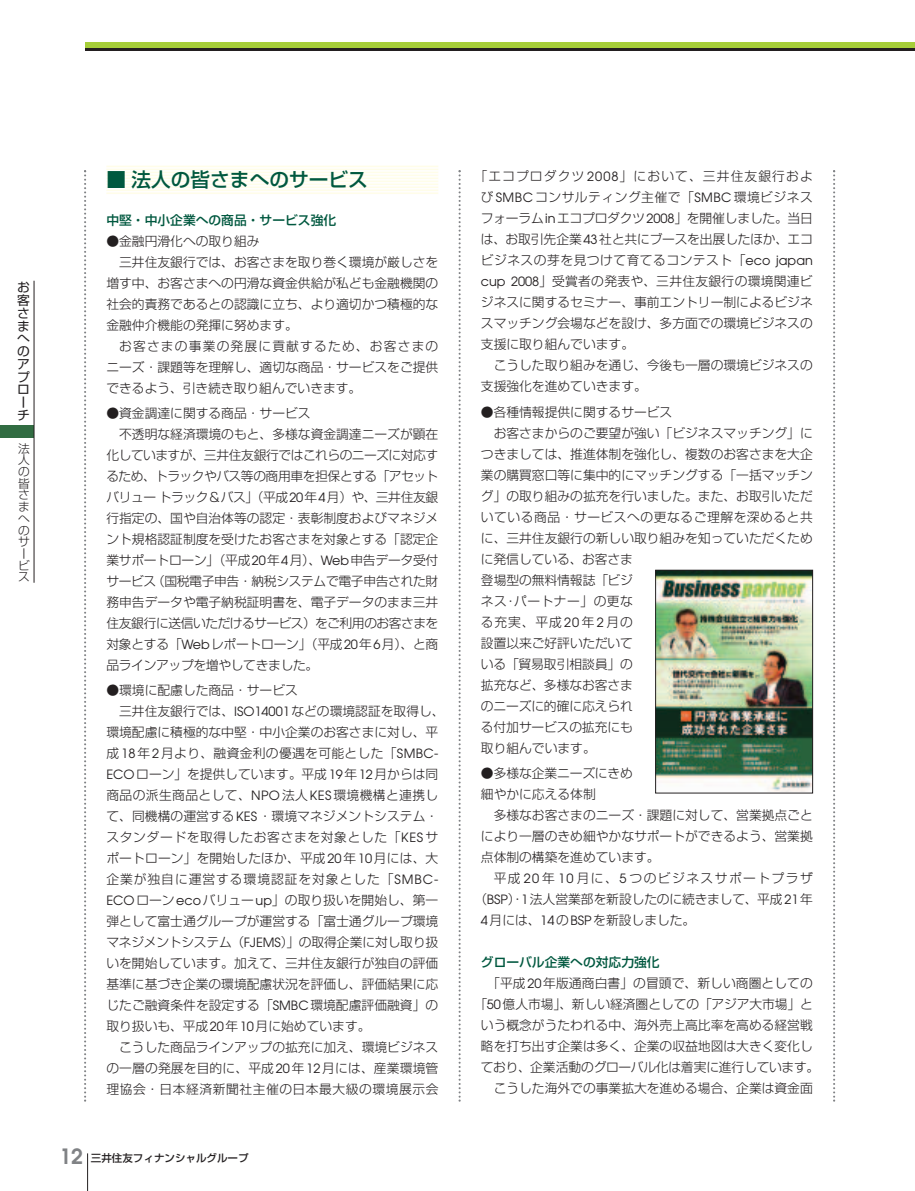
<style>
.page{position:relative;width:915px;height:1191px;background:#fff}
.page>*{position:absolute;margin:0;border:0;box-sizing:border-box;transform-origin:0 0}
.t1{font:500 19.65px "Shin Go Pr 5";color:#00583f}
.t2{font:300 12.75px/21px "Shin Go Pr 5";color:#231f20;text-align:justify}
.t3{font:300 12.75px "Shin Go Pr 5";letter-spacing:-.02em;color:#231f20}
.t4{font:300 12.75px "Shin Go Pr 5";letter-spacing:-.045em;color:#231f20}
.t5{font:300 12.75px "Shin Go Pr 5";letter-spacing:.04em;color:#231f20}
.t6{font:300 12.75px "Shin Go Pr 5";letter-spacing:-.025em;color:#231f20}
.t7{font:500 12.75px "Shin Go Pr 5";color:#00583f}
.t8{font:300 12.75px "Shin Go Pr 5";letter-spacing:-.035em;color:#231f20}
.t9{font:300 12.75px "Shin Go Pr 5";letter-spacing:.025em;color:#231f20}
.t10{font:300 12.75px "Shin Go Pr 5";letter-spacing:-.04em;color:#231f20}
.t11{font:300 12.75px "Shin Go Pr 5";letter-spacing:.03em;color:#231f20}
.t12{font:300 12.75px "Shin Go Pr 5";letter-spacing:-.03em;color:#231f20}
.t13{font:300 12.75px "Shin Go Pr 5";letter-spacing:.05em;color:#231f20}
.t14{font:300 12.75px "Shin Go Pr 5";letter-spacing:.075em;color:#231f20}
.t15{font:300 12.75px "Shin Go Pr 5";letter-spacing:.115em;color:#231f20}
.t16{font:300 12.75px "Shin Go Pr 5";letter-spacing:.09em;color:#231f20}
.t17{font:300 12.75px "Shin Go Pr 5";letter-spacing:.035em;color:#231f20}
.t18{font:12.75px/12.8px "Shin Go Pr 5";color:#231f20;text-align:justify}
.t19{font:300 11.7px/11.7px "Shin Go Pr 5";color:#231f20;text-align:justify}
.t20{font:500 10.5px "Shin Go Pr 5";color:#231f20}
.s1{font-weight:700}
.s2{font-family:"Avant Garde";font-weight:400}
.s3{font-family:"Avant Garde";font-weight:600;font-size:21px;color:#808285}
</style>
<div class="page">
<div style="left:0;top:425px;width:34px;height:13px;background:#316c42"></div>
<hr style="left:34px;top:281px;width:1px;height:302px;background:#231f20">
<hr style="left:87px;top:1153px;width:1px;height:38px;background:#231f20">
<hr style="left:106px;top:166px;width:332px;height:1px;background:#fffde9">
<hr style="left:106px;top:169px;width:332px;height:1px;background:#fffde9">
<hr style="left:106px;top:172px;width:332px;height:1px;background:#fffde9">
<hr style="left:106px;top:175px;width:332px;height:1px;background:#fffde9">
<hr style="left:106px;top:177px;width:332px;height:2px;background:#fffde9">
<hr style="left:106px;top:180px;width:332px;height:2px;background:#fffde9">
<hr style="left:106px;top:183px;width:332px;height:2px;background:#fffde9">
<hr style="left:106px;top:186px;width:332px;height:2px;background:#fffde9">
<hr style="left:106px;top:189px;width:332px;height:2px;background:#fffde9">
<hr style="left:106px;top:192px;width:332px;height:2px;background:#fffde9">
<svg style="left:84px;top:170px;width:2px;height:931px"></svg>
<svg style="left:458px;top:170px;width:2px;height:931px"></svg>
<svg style="left:833px;top:170px;width:1px;height:931px"></svg>
<div style="left:85px;top:43px;width:829px;height:6px;background:#a6ce39"></div>
<hr style="left:85px;top:49px;width:829px;height:2px;background:#231f20">
<img style="left:657px;top:572px;width:153px;height:219px">
<div style="left:655px;top:570px;width:157px;height:223px;border:1px solid #231f20"></div>
<p class="t18" style="left:17px;top:280px;width:14px">お客さまへのアプローチ</p>
<p class="t19" style="left:18px;top:441px;width:13px">法人の皆さまへのサービス</p>
<h1 class="t1" style="left:106px;top:164px;width:263px"><span class="s1">■</span> 法人の皆さまへのサービス</h1>
<p class="t7" style="left:106px;top:209px;width:231px">中堅・中小企業への商品・サービス強化</p>
<p class="t2" style="left:106px;top:229px;width:155px">●金融円滑化への取り組み</p>
<p class="t2" style="left:119px;top:250px;width:320px">三井住友銀行では、お客さまを取り巻く環境が厳しさを</p>
<p class="t2" style="left:106px;top:271px;width:333px">増す中、お客さまへの円滑な資金供給が私ども金融機関の</p>
<p class="t2" style="left:106px;top:292px;width:333px">社会的責務であるとの認識に立ち、より適切かつ積極的な</p>
<p class="t2" style="left:106px;top:313px;width:193px">金融仲介機能の発揮に努めます。</p>
<p class="t16" style="left:119px;top:335px;width:320px">お客さまの事業の発展に貢献するため、お客さまの</p>
<p class="t2" style="left:106px;top:355px;width:333px">ニーズ・課題等を理解し、適切な商品・サービスをご提供</p>
<p class="t2" style="left:106px;top:376px;width:256px">できるよう、引き続き取り組んでいきます。</p>
<p class="t2" style="left:106px;top:401px;width:206px">●資金調達に関する商品・サービス</p>
<p class="t2" style="left:119px;top:422px;width:320px">不透明な経済環境のもと、多様な資金調達ニーズが顕在</p>
<p class="t4" style="left:106px;top:445px;width:333px">化していますが、三井住友銀行ではこれらのニーズに対応す</p>
<p class="t10" style="left:106px;top:466px;width:333px">るため、トラックやバス等の商用車を担保とする「アセット</p>
<p class="t8" style="left:106px;top:487px;width:333px">バリュートラック＆バス」（平成<span class="s2">20</span>年<span class="s2">4</span>月）や、三井住友銀</p>
<p class="t2" style="left:106px;top:506px;width:333px">行指定の、国や自治体等の認定・表彰制度およびマネジメ</p>
<p class="t2" style="left:106px;top:527px;width:333px">ント規格認証制度を受けたお客さまを対象とする「認定企</p>
<p class="t3" style="left:106px;top:550px;width:333px">業サポートローン」（平成<span class="s2">20</span>年<span class="s2">4</span>月）、<span class="s2">Web</span>申告データ受付</p>
<p class="t6" style="left:106px;top:571px;width:333px">サービス（国税電子申告・納税システムで電子申告された財</p>
<p class="t2" style="left:106px;top:590px;width:333px">務申告データや電子納税証明書を、電子データのまま三井</p>
<p class="t4" style="left:106px;top:613px;width:333px">住友銀行に送信いただけるサービス）をご利用のお客さまを</p>
<p class="t3" style="left:106px;top:634px;width:333px">対象とする「<span class="s2">Web</span>レポートローン」（平成<span class="s2">20</span>年<span class="s2">6</span>月）、と商</p>
<p class="t6" style="left:106px;top:655px;width:213px">品ラインアップを増やしてきました。</p>
<p class="t2" style="left:106px;top:679px;width:193px">●環境に配慮した商品・サービス</p>
<p class="t2" style="left:119px;top:700px;width:327px">三井住友銀行では、<span class="s2">ISO14001</span>などの環境認証を取得し、</p>
<p class="t2" style="left:106px;top:721px;width:333px">環境配慮に積極的な中堅・中小企業のお客さまに対し、平</p>
<p class="t9" style="left:106px;top:743px;width:333px">成<span class="s2">18</span>年<span class="s2">2</span>月より、融資金利の優遇を可能とした「<span class="s2">SMBC-</span></p>
<p class="t2" style="left:106px;top:763px;width:333px"><span class="s2">ECO</span>ローン」を提供しています。平成<span class="s2">19</span>年<span class="s2">12</span>月からは同</p>
<p class="t11" style="left:106px;top:785px;width:333px">商品の派生商品として、<span class="s2">NPO</span>法人<span class="s2">KES</span>環境機構と連携し</p>
<p class="t2" style="left:106px;top:805px;width:333px">て、同機構の運営する<span class="s2">KES</span>・環境マネジメントシステム・</p>
<p class="t13" style="left:106px;top:827px;width:333px">スタンダードを取得したお客さまを対象とした「<span class="s2">KES</span> サ</p>
<p class="t2" style="left:106px;top:847px;width:333px">ポートローン」を開始したほか、平成<span class="s2">20</span>年<span class="s2">10</span>月には、大</p>
<p class="t14" style="left:106px;top:869px;width:333px">企業が独自に運営する環境認証を対象とした「<span class="s2">SMBC-</span></p>
<p class="t2" style="left:106px;top:889px;width:333px"><span class="s2">ECO</span>ローン<span class="s2">eco</span>バリュー<span class="s2">up</span>」の取り扱いを開始し、第一</p>
<p class="t2" style="left:106px;top:910px;width:333px">弾として富士通グループが運営する「富士通グループ環境</p>
<p class="t3" style="left:106px;top:932px;width:333px">マネジメントシステム（<span class="s2">FJEMS</span>）」の取得企業に対し取り扱</p>
<p class="t2" style="left:106px;top:952px;width:333px">いを開始しています。加えて、三井住友銀行が独自の評価</p>
<p class="t2" style="left:106px;top:973px;width:333px">基準に基づき企業の環境配慮状況を評価し、評価結果に応</p>
<p class="t2" style="left:106px;top:994px;width:333px">じたご融資条件を設定する「<span class="s2">SMBC</span>環境配慮評価融資」の</p>
<p class="t2" style="left:106px;top:1015px;width:265px">取り扱いも、平成<span class="s2">20</span>年<span class="s2">10</span>月に始めています。</p>
<p class="t2" style="left:119px;top:1036px;width:320px">こうした商品ラインアップの拡充に加え、環境ビジネス</p>
<p class="t2" style="left:106px;top:1057px;width:333px">の一層の発展を目的に、平成<span class="s2">20</span>年<span class="s2">12</span>月には、産業環境管</p>
<p class="t5" style="left:106px;top:1079px;width:333px">理協会・日本経済新聞社主催の日本最大級の環境展示会</p>
<p class="t20" style="left:59px;top:1149px;width:190px"><span class="s3">12</span> 三井住友フィナンシャルグループ</p>
<p class="t2" style="left:480px;top:165px;width:333px;text-indent:-6px">「エコプロダクツ <span class="s2">2008</span>」において、三井住友銀行および<span class="s2">SMBC</span>コンサルティング主催で「<span class="s2">SMBC</span>環境ビジネスフォーラム<span class="s2">in</span>エコプロダクツ<span class="s2">2008</span>」を開催しました。当日は、お取引先企業<span class="s2">43</span>社と共にブースを出展したほか、エコビジネスの芽を見つけて育てるコンテスト「<span class="s2">eco japan cup 2008</span>」受賞者の発表や、三井住友銀行の環境関連ビジネスに関するセミナー、事前エントリー制によるビジネスマッチング会場などを設け、多方面での環境ビジネスの支援に取り組んでいます。</p>
<p class="t2" style="left:480px;top:354px;width:333px;text-indent:13px">こうした取り組みを通じ、今後も一層の環境ビジネスの支援強化を進めていきます。</p>
<p class="t2" style="left:480px;top:400px;width:193px">●各種情報提供に関するサービス</p>
<p class="t2" style="left:493px;top:421px;width:320px">お客さまからのご要望が強い「ビジネスマッチング」に</p>
<p class="t2" style="left:480px;top:442px;width:333px">つきましては、推進体制を強化し、複数のお客さまを大企</p>
<p class="t2" style="left:480px;top:463px;width:333px">業の購買窓口等に集中的にマッチングする「一括マッチン</p>
<p class="t2" style="left:480px;top:484px;width:333px">グ」の取り組みの拡充を行いました。また、お取引いただ</p>
<p class="t5" style="left:480px;top:506px;width:333px">いている商品・サービスへの更なるご理解を深めると共</p>
<p class="t2" style="left:480px;top:526px;width:333px">に、三井住友銀行の新しい取り組みを知っていただくため</p>
<p class="t2" style="left:480px;top:547px;width:153px">に発信している、お客さま</p>
<p class="t2" style="left:480px;top:568px;width:153px">登場型の無料情報誌「ビジ</p>
<p class="t17" style="left:480px;top:590px;width:153px">ネス･パートナー」の更な</p>
<p class="t2" style="left:480px;top:610px;width:153px">る充実、平成 <span class="s2">20</span> 年 <span class="s2">2</span> 月の</p>
<p class="t2" style="left:480px;top:631px;width:153px">設置以来ご好評いただいて</p>
<p class="t2" style="left:480px;top:652px;width:153px">いる「貿易取引相談員」の</p>
<p class="t2" style="left:480px;top:673px;width:153px">拡充など、多様なお客さま</p>
<p class="t2" style="left:480px;top:694px;width:153px">のニーズに的確に応えられ</p>
<p class="t2" style="left:480px;top:715px;width:153px">る付加サービスの拡充にも</p>
<p class="t2" style="left:480px;top:736px;width:116px">取り組んでいます。</p>
<p class="t2" style="left:480px;top:761px;width:153px">●多様な企業ニーズにきめ細やかに応える体制</p>
<p class="t2" style="left:480px;top:803px;width:333px;text-indent:13px">多様なお客さまのニーズ・課題に対して、営業拠点ごとにより一層のきめ細やかなサポートができるよう、営業拠点体制の構築を進めています。</p>
<p class="t15" style="left:493px;top:867px;width:320px">平成 <span class="s2">20</span> 年 <span class="s2">10</span> 月に、<span class="s2">5</span> つのビジネスサポートプラザ</p>
<p class="t2" style="left:474px;top:887px;width:340px">（<span class="s2">BSP</span>）・<span class="s2">1</span>法人営業部を新設したのに続きまして、平成<span class="s2">21</span>年</p>
<p class="t2" style="left:480px;top:908px;width:216px"><span class="s2">4</span>月には、<span class="s2">14</span>の<span class="s2">BSP</span>を新設しました。</p>
<p class="t7" style="left:480px;top:951px;width:180px">グローバル企業への対応力強化</p>
<p class="t2" style="left:487px;top:971px;width:327px">「平成<span class="s2">20</span>年版通商白書」の冒頭で、新しい商圏としての</p>
<p class="t2" style="left:474px;top:992px;width:340px">「<span class="s2">50</span>億人市場」、新しい経済圏としての「アジア大市場」と</p>
<p class="t2" style="left:480px;top:1013px;width:333px">いう概念がうたわれる中、海外売上高比率を高める経営戦</p>
<p class="t2" style="left:480px;top:1034px;width:333px">略を打ち出す企業は多く、企業の収益地図は大きく変化し</p>
<p class="t12" style="left:480px;top:1056px;width:340px">ており、企業活動のグローバル化は着実に進行しています。</p>
<p class="t2" style="left:493px;top:1076px;width:320px">こうした海外での事業拡大を進める場合、企業は資金面</p>
</div>
